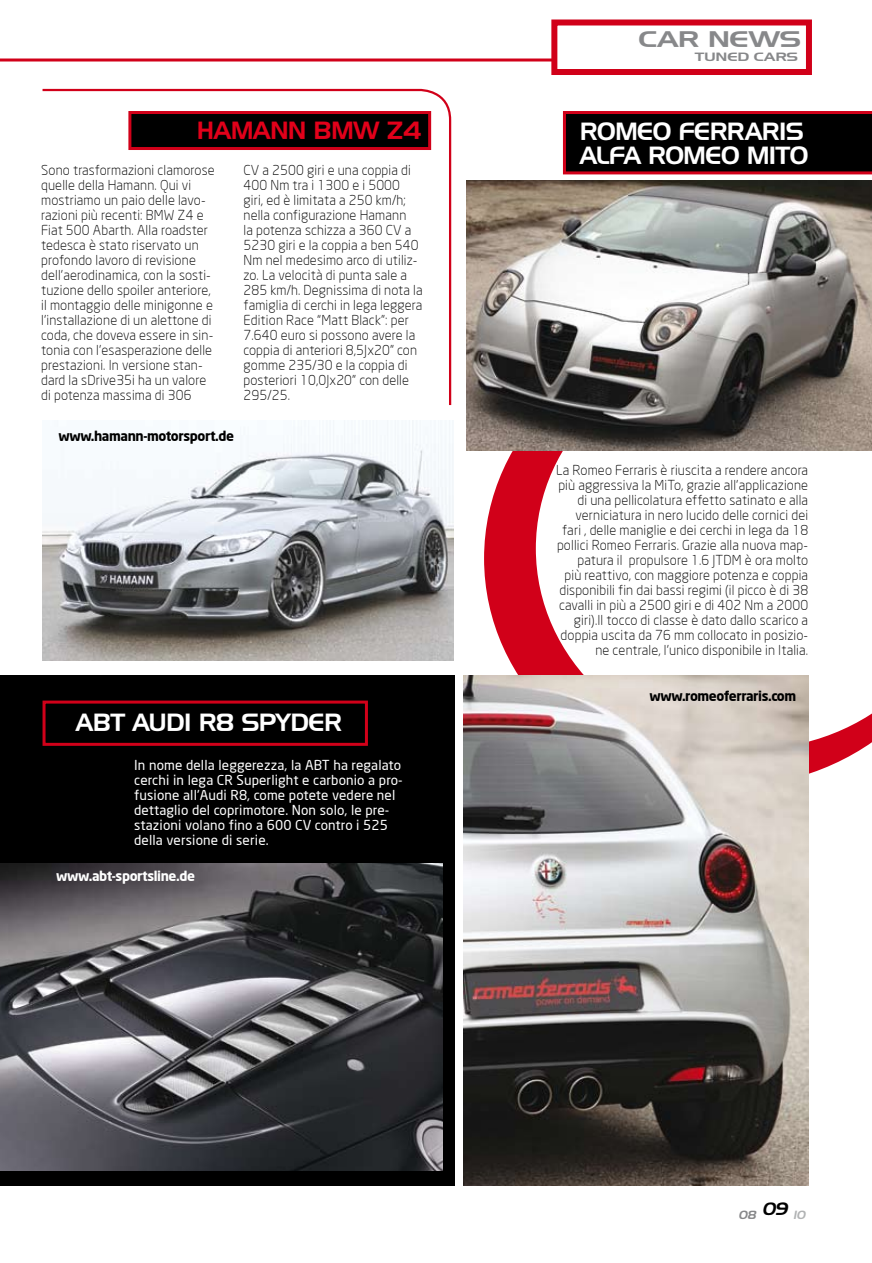
<style>
.page{position:relative;width:872px;height:1263px;background:#fff}
.page>*{position:absolute;margin:0;border:0;box-sizing:border-box;transform-origin:0 0}
.t1{font:25.2px "Jobber";letter-spacing:.005em;color:#fff}
.t2{font:25.2px "Jobber";color:#e2001a}
.t3{font:22.8px "Jobber";letter-spacing:.005em;color:#87888a;scale:1.33 1}
.t4{font:300 13.5px/15px "Neo Sans";letter-spacing:.01em;color:#000}
.t5{font:13.5px/15px "Neo Sans";letter-spacing:.01em;color:#fff}
.t6{font:700 13.5px "Neo Sans";letter-spacing:-.03em;color:#000}
.t7{font:700 13.5px "Neo Sans";letter-spacing:-.03em;color:#fff}
.t8{font:12.15px "Jobber";letter-spacing:.01em;color:#87888a;scale:1.33 1}
.t9{font:italic 12px "Jobber";color:#87888a}
.s1{color:#b1b3b4}
</style>
<div class="page">
<div style="left:0;top:675px;width:454px;height:510px;background:#000"></div>
<svg style="left:484px;top:450px;width:378px;height:337px;fill:#d10019"></svg>
<svg style="left:536px;top:450px;width:336px;height:299px"></svg>
<div style="left:551px;top:20px;width:261px;height:55px;background:#fff;border:6px solid #d10019"></div>
<hr style="left:0;top:59px;width:554px;height:3px;background:#d10019">
<img style="left:0;top:864px;width:442px;height:306px">
<img style="left:466px;top:180px;width:406px;height:270px">
<img style="left:463px;top:675px;width:345px;height:510px">
<img style="left:43px;top:420px;width:410px;height:240px">
<div style="left:43px;top:701px;width:325px;height:45px;border:3px solid #d10019"></div>
<svg style="left:563px;top:111px;width:309px;height:63px;background:#140002"></svg>
<svg style="left:42px;top:88px;width:410px;height:318px"></svg>
<p class="t3" style="left:638px;top:27px;width:123px">CAR NEWS</p>
<p class="t8" style="left:694px;top:50px;width:79px">TUNED CARS</p>
<p class="t2" style="left:197px;top:116px;width:37px">HAMANN</p>
<p class="t2" style="left:313px;top:116px;width:42px">BMW</p>
<p class="t2" style="left:386px;top:116px;width:36px">Z4</p>
<p class="t1" style="left:580px;top:117px;width:116px">ROMEO FERRAR</p>
<p class="t1" style="left:779px;top:117px;width:25px">IS</p>
<p class="t1" style="left:580px;top:142px;width:17px">ALFA</p>
<p class="t1" style="left:648px;top:142px;width:161px">ROMEO MITO</p>
<p class="t4" style="left:41px;top:163px;width:175px">Sono trasformazioni clamorose quelle della Hamann. Qui vi mostriamo un paio delle lavo&shy;razioni più recenti: BMW Z4 e<br>Fiat 500 Abarth. Alla roadster tedesca è stato riservato un profondo lavoro di revisione dell'aerodinamica, con la sosti&shy;tuzione dello spoiler anteriore, il montaggio delle minigonne e l'installazione di un alettone di coda, che doveva essere in sin&shy;tonia con l'esasperazione delle prestazioni. In versione stan&shy;dard la sDrive35i ha un valore di potenza massima di 306</p>
<p class="t4" style="left:243px;top:163px;width:181px">CV a 2500 giri e una coppia di<br>400 Nm tra i 1300 e i 5000 giri, ed è limitata a 250 km/h; nella configurazione Hamann<br>la potenza schizza a 360 CV a<br>5230 giri e la coppia a ben 540<br>Nm nel medesimo arco di utiliz&shy;zo. La velocità di punta sale a<br>285 km/h. Degnissima di nota la famiglia di cerchi in lega leggera<br>Edition Race “Matt Black”: per<br>7.640 euro si possono avere la coppia di anteriori 8,5Jx20” con gomme 235/30 e la coppia di posteriori 10,0Jx20” con delle<br>295/25.</p>
<p class="t6" style="left:58px;top:427px;width:177px">www.hamann-motorsport.de</p>
<p class="t1" style="left:76px;top:708px;width:267px">ABT AUDI R8 SPYDER</p>
<p class="t5" style="left:134px;top:758px;width:270px">In nome della leggerezza, la ABT ha regalato cerchi in lega CR Superlight e carbonio a pro&shy;fusione all'Audi R8, come potete vedere nel dettaglio del coprimotore. Non solo, le pre&shy;stazioni volano fino a 600 CV contro i 525 della versione di serie.</p>
<p class="t7" style="left:56px;top:867px;width:140px">www.abt-sportsline.de</p>
<p class="t4" style="left:556px;top:463px;width:253px;text-align:right">La Romeo Ferraris è riuscita a rendere ancora più aggressiva la MiTo, grazie all’applicazione di una pellicolatura effetto satinato e alla verniciatura in nero lucido delle cornici dei fari , delle maniglie e dei cerchi in lega da 18 pollici Romeo Ferraris. Grazie alla nuova map&shy;patura il propulsore 1.6 JTDM è ora molto<br>più reattivo, con maggiore potenza e coppia disponibili fin dai bassi regimi (il picco è di 38 cavalli in più a 2500 giri e di 402 Nm a 2000 giri).Il tocco di classe è dato dallo scarico a doppia uscita da 76 mm collocato in posizio&shy;ne centrale, l’unico disponibile in Italia.</p>
<p class="t6" style="left:649px;top:687px;width:148px">www.romeoferraris.com</p>
<p class="t9" style="left:738px;top:1208px;width:70px">08 <sup>09</sup> <span class="s1">10</span></p>
</div>
